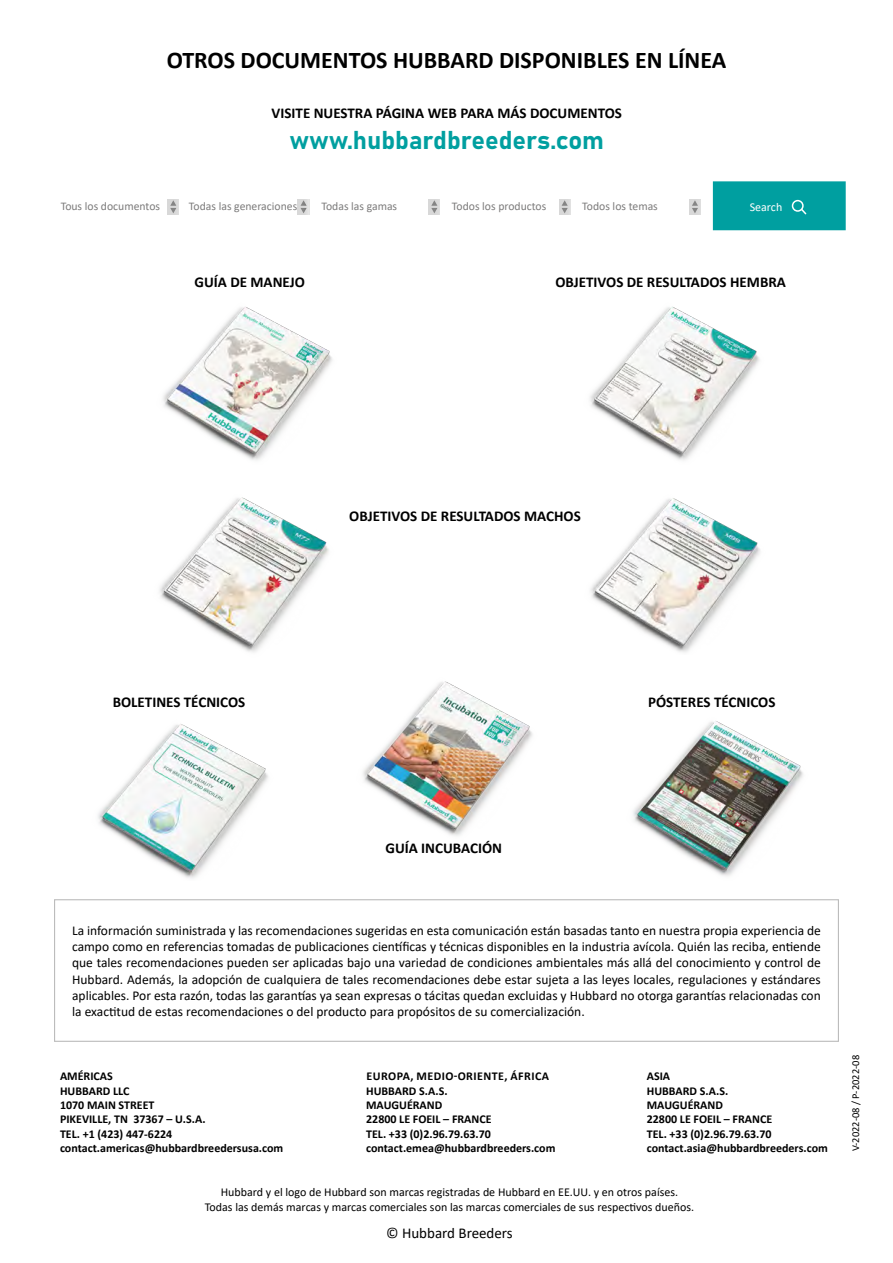
<style>
.page{position:relative;width:893px;height:1263px;background:#fff}
.page>*{position:absolute;margin:0;border:0;box-sizing:border-box;transform-origin:0 0}
.t1{font:25.5px "Bahnschrift";color:#009fa0}
.t2{font:700 24px "Calibri";color:#000}
.t3{font:700 15px "Calibri";color:#000}
.t4{font:15px "Calibri";color:#000}
.t5{font:13.5px/16.2px "Calibri";color:#000;text-align:justify}
.t6{font:700 12px/14.4px "Calibri";color:#000}
.t7{font:12px/14.4px "Calibri";color:#000;text-align:center}
.t8{font:12px "Calibri";color:#fff}
.t9{font:11.7px "Calibri";color:#7c7b7b}
.t10{font:10.5px "Calibri";color:#000}
</style>
<div class="page">
<img style="left:363px;top:681px;width:170px;height:155px">
<img style="left:163px;top:306px;width:169px;height:154px">
<img style="left:590px;top:306px;width:170px;height:154px">
<img style="left:159px;top:497px;width:170px;height:155px">
<img style="left:590px;top:498px;width:170px;height:155px">
<img style="left:98px;top:724px;width:170px;height:155px">
<div style="left:51px;top:180px;width:133px;height:51px;border:3px solid #a8a8a7;border-radius:2px"></div>
<div style="left:180px;top:180px;width:132px;height:51px;border:3px solid #a8a8a7;border-radius:2px"></div>
<div style="left:312px;top:180px;width:133px;height:51px;border:3px solid #a8a8a7;border-radius:2px"></div>
<div style="left:442px;top:180px;width:133px;height:51px;border:3px solid #a8a8a7;border-radius:2px"></div>
<div style="left:573px;top:180px;width:133px;height:51px;border:3px solid #a8a8a7;border-radius:2px"></div>
<div style="left:716px;top:184px;width:127px;height:43px;background:#009fa0"></div>
<div style="left:713px;top:181px;width:133px;height:49px;border:6px solid #009fa0"></div>
<svg style="left:168px;top:199px;width:11px;height:15px"></svg>
<svg style="left:298px;top:199px;width:11px;height:15px"></svg>
<svg style="left:429px;top:199px;width:11px;height:15px"></svg>
<svg style="left:559px;top:199px;width:11px;height:15px"></svg>
<svg style="left:689px;top:199px;width:11px;height:15px"></svg>
<img style="left:633px;top:721px;width:170px;height:155px">
<div style="left:54px;top:899px;width:785px;height:143px;border:1px solid #bcbcbc"></div>
<svg style="left:800px;top:210px;width:7px;height:5px"></svg>
<div style="left:792px;top:200px;width:12px;height:12px;border:2px solid #fff;border-radius:50%"></div>
<h2 class="t2" style="left:167px;top:43px;width:561px">OTROS DOCUMENTOS HUBBARD DISPONIBLES EN LÍNEA</h2>
<p class="t3" style="left:272px;top:102px;width:352px">VISITE NUESTRA PÁGINA WEB PARA MÁS DOCUMENTOS</p>
<h1 class="t1" style="left:289px;top:120px;width:316px">www.hubbardbreeders.com</h1>
<p class="t9" style="left:61px;top:198px;width:101px">Tous los documentos</p>
<p class="t9" style="left:189px;top:198px;width:110px">Todas las generaciones</p>
<p class="t9" style="left:321px;top:198px;width:77px">Todas las gamas</p>
<p class="t9" style="left:452px;top:198px;width:96px">Todos los productos</p>
<p class="t9" style="left:582px;top:198px;width:77px">Todos los temas</p>
<p class="t8" style="left:750px;top:199px;width:34px">Search</p>
<p class="t3" style="left:194px;top:271px;width:112px">GUÍA DE MANEJO</p>
<p class="t3" style="left:555px;top:271px;width:232px">OBJETIVOS DE RESULTADOS HEMBRA</p>
<p class="t3" style="left:349px;top:505px;width:233px">OBJETIVOS DE RESULTADOS MACHOS</p>
<p class="t3" style="left:113px;top:691px;width:134px">BOLETINES TÉCNICOS</p>
<p class="t3" style="left:648px;top:691px;width:129px">PÓSTERES TÉCNICOS</p>
<p class="t3" style="left:385px;top:838px;width:118px">GUÍA INCUBACIÓN</p>
<p class="t5" style="left:72px;top:922px;width:750px">La información suministrada y las recomendaciones sugeridas en esta comunicación están basadas tanto en nuestra propia experiencia de campo como en referencias tomadas de publicaciones científicas y técnicas disponibles en la industria avícola. Quién las reciba, entiende que tales recomendaciones pueden ser aplicadas bajo una variedad de condiciones ambientales más allá del conocimiento y control de Hubbard. Además, la adopción de cualquiera de tales recomendaciones debe estar sujeta a las leyes locales, regulaciones y estándares aplicables. Por esta razón, todas las garantías ya sean expresas o tácitas quedan excluidas y Hubbard no otorga garantías relacionadas con la exactitud de estas recomendaciones o del producto para propósitos de su comercialización.</p>
<p class="t6" style="left:60px;top:1069px;width:225px">AMÉRICAS<br>HUBBARD LLC<br>1070 MAIN STREET<br>PIKEVILLE, TN 37367 – U.S.A.<br>TEL. +1 (423) 447-6224 contact.americas@hubbardbreedersusa.com</p>
<p class="t6" style="left:366px;top:1069px;width:191px">EUROPA, MEDIO-ORIENTE, ÁFRICA<br>HUBBARD S.A.S.<br>MAUGUÉRAND<br>22800 LE FOEIL – FRANCE<br>TEL. +33 (0)2.96.79.63.70 contact.emea@hubbardbreeders.com</p>
<p class="t6" style="left:647px;top:1069px;width:183px">ASIA<br>HUBBARD S.A.S.<br>MAUGUÉRAND<br>22800 LE FOEIL – FRANCE<br>TEL. +33 (0)2.96.79.63.70 contact.asia@hubbardbreeders.com</p>
<p class="t7" style="left:205px;top:1185px;width:491px">Hubbard y el logo de Hubbard son marcas registradas de Hubbard en EE.UU. y en otros países.<br>Todas las demás marcas y marcas comerciales son las marcas comerciales de sus respectivos dueños.</p>
<p class="t4" style="left:386px;top:1222px;width:128px">© Hubbard Breeders</p>
<p class="t10" style="left:848px;top:1151px;width:98px;rotate:-90deg">V-2022-08 / P-2022-08</p>
</div>
